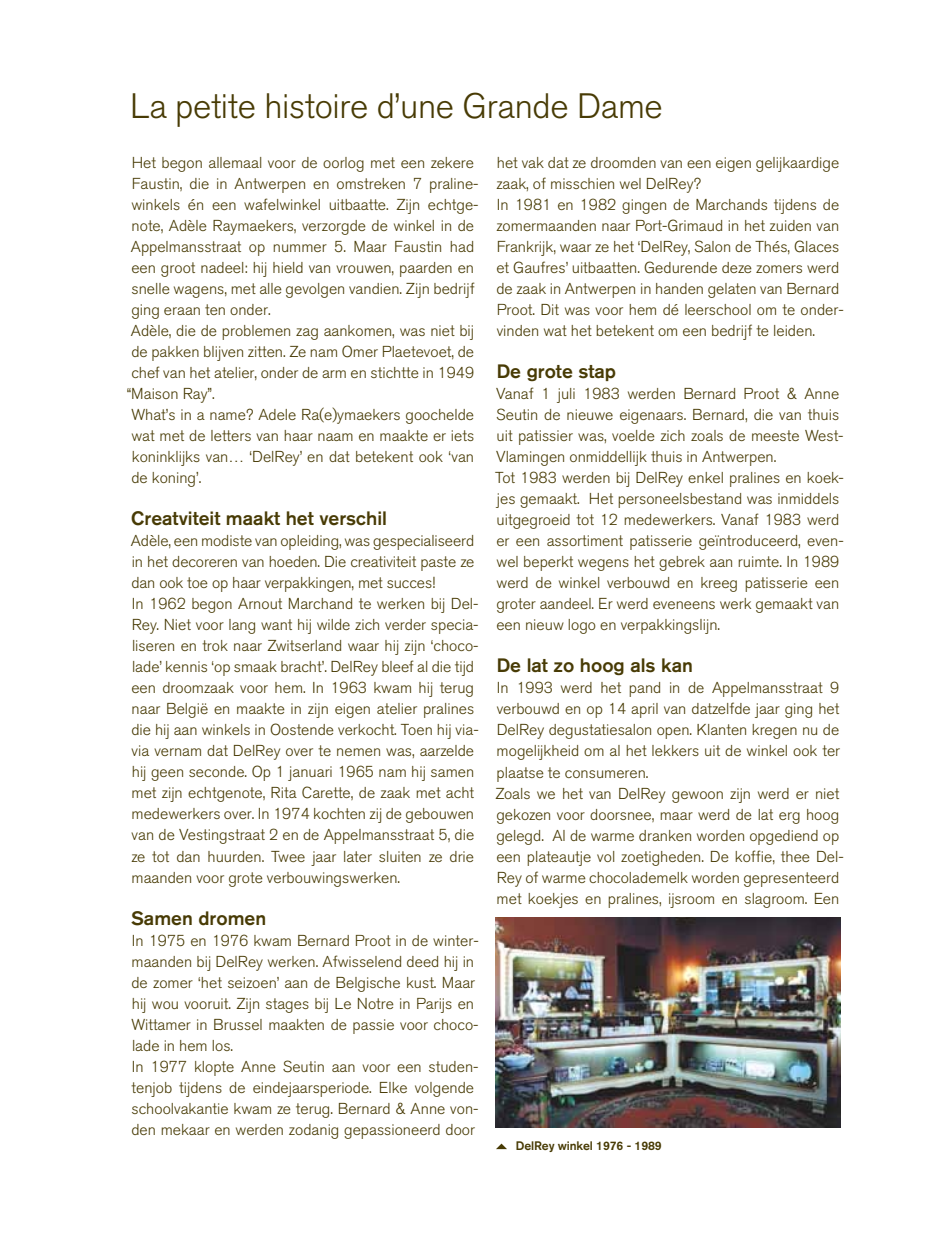
<style>
.page{position:relative;width:943px;height:1241px;background:#fff}
.page>*{position:absolute;margin:0;border:0;box-sizing:border-box;transform-origin:0 0}
.t1{font:300 35px "Akzidenz Grotesk BQ";letter-spacing:-.01em;color:#483b05}
.t2{font:500 19.25px "Akzidenz Grotesk BQ";color:#483b05}
.t3{font:300 15.75px/21px "Akzidenz Grotesk BQ";color:#483b05}
.t4{font:500 12.25px "Akzidenz Grotesk BQ";letter-spacing:-.01em;color:#483b05}
</style>
<div class="page">
<img style="left:496px;top:917px;width:344px;height:210px">
<svg style="left:497px;top:1143px;width:9px;height:5px"></svg>
<h1 class="t1" style="left:130px;top:86px;width:534px">La petite histoire d’une Grande Dame</h1>
<p class="t3" style="left:132px;top:152px;width:344px">Het begon allemaal voor de oorlog met een zekere</p>
<p class="t3" style="left:132px;top:173px;width:348px">Faustin, die in Antwerpen en omstreken 7 praline-</p>
<p class="t3" style="left:131px;top:194px;width:349px">winkels én een wafelwinkel uitbaatte. Zijn echtge-</p>
<p class="t3" style="left:132px;top:215px;width:344px">note, Adèle Raymaekers, verzorgde de winkel in de</p>
<p class="t3" style="left:131px;top:236px;width:345px">Appelmansstraat op nummer 5. Maar Faustin had</p>
<p class="t3" style="left:131px;top:257px;width:344px">een groot nadeel: hij hield van vrouwen, paarden en</p>
<p class="t3" style="left:131px;top:278px;width:344px">snelle wagens, met alle gevolgen vandien. Zijn bedrijf</p>
<p class="t3" style="left:131px;top:299px;width:141px">ging eraan ten onder.</p>
<p class="t3" style="left:131px;top:320px;width:345px">Adèle, die de problemen zag aankomen, was niet bij</p>
<p class="t3" style="left:131px;top:341px;width:344px">de pakken blijven zitten. Ze nam Omer Plaetevoet, de</p>
<p class="t3" style="left:131px;top:362px;width:344px">chef van het atelier, onder de arm en stichtte in 1949</p>
<p class="t3" style="left:127px;top:383px;width:90px">“Maison Ray”.</p>
<p class="t3" style="left:131px;top:404px;width:344px">What’s in a name? Adele Ra(e)ymaekers goochelde</p>
<p class="t3" style="left:131px;top:425px;width:344px">wat met de letters van haar naam en maakte er iets</p>
<p class="t3" style="left:132px;top:446px;width:344px">koninklijks van… ‘DelRey’ en dat betekent ook ‘van</p>
<p class="t3" style="left:131px;top:467px;width:72px">de koning’.</p>
<p class="t2" style="left:131px;top:506px;width:257px">Creatviteit maakt het verschil</p>
<p class="t3" style="left:131px;top:530px;width:349px">Adèle, een modiste van opleiding, was gespecialiseerd in het decoreren van hoeden. Die creativiteit paste ze dan ook toe op haar verpakkingen, met succes!<br>In 1962 begon Arnout Marchand te werken bij Del-Rey. Niet voor lang want hij wilde zich verder specia&shy;liseren en trok naar Zwitserland waar hij zijn ‘choco&shy;lade’ kennis ‘op smaak bracht’. DelRey bleef al die tijd een droomzaak voor hem. In 1963 kwam hij terug naar België en maakte in zijn eigen atelier pralines die hij aan winkels in Oostende verkocht. Toen hij via&shy;via vernam dat DelRey over te nemen was, aarzelde hij geen seconde. Op 1 januari 1965 nam hij samen met zijn echtgenote, Rita Carette, de zaak met acht medewerkers over. In 1974 kochten zij de gebouwen van de Vestingstraat 2 en de Appelmansstraat 5, die ze tot dan huurden. Twee jaar later sluiten ze drie maanden voor grote verbouwingswerken.</p>
<p class="t2" style="left:131px;top:905px;width:137px">Samen dromen</p>
<p class="t3" style="left:131px;top:929px;width:349px">In 1975 en 1976 kwam Bernard Proot in de winter&shy;maanden bij DelRey werken. Afwisselend deed hij in de zomer ‘het seizoen’ aan de Belgische kust. Maar hij wou vooruit. Zijn stages bij Le Notre in Parijs en Wittamer in Brussel maakten de passie voor choco&shy;lade in hem los.<br>In 1977 klopte Anne Seutin aan voor een studen&shy;tenjob tijdens de eindejaarsperiode. Elke volgende schoolvakantie kwam ze terug. Bernard &amp; Anne von&shy;den mekaar en werden zodanig gepassioneerd door</p>
<p class="t3" style="left:496px;top:152px;width:349px">het vak dat ze droomden van een eigen gelijkaardige zaak, of misschien wel DelRey?<br>In 1981 en 1982 gingen de Marchands tijdens de zomermaanden naar Port-Grimaud in het zuiden van Frankrijk, waar ze het ‘DelRey, Salon de Thés, Glaces et Gaufres’ uitbaatten. Gedurende deze zomers werd de zaak in Antwerpen in handen gelaten van Bernard Proot. Dit was voor hem dé leerschool om te onder&shy;vinden wat het betekent om een bedrijf te leiden.</p>
<p class="t2" style="left:496px;top:359px;width:121px">De grote stap</p>
<p class="t3" style="left:495px;top:383px;width:350px">Vanaf 1 juli 1983 werden Bernard Proot &amp; Anne Seutin de nieuwe eigenaars. Bernard, die van thuis uit patissier was, voelde zich zoals de meeste West-Vlamingen onmiddellijk thuis in Antwerpen.<br>Tot 1983 werden bij DelRey enkel pralines en koek&shy;jes gemaakt. Het personeelsbestand was inmiddels uitgegroeid tot 12 medewerkers. Vanaf 1983 werd er een assortiment patisserie geïntroduceerd, even&shy;wel beperkt wegens het gebrek aan ruimte. In 1989 werd de winkel verbouwd en kreeg patisserie een groter aandeel. Er werd eveneens werk gemaakt van een nieuw logo en verpakkingslijn.</p>
<p class="t2" style="left:496px;top:653px;width:198px">De lat zo hoog als kan</p>
<p class="t3" style="left:495px;top:677px;width:350px">In 1993 werd het pand in de Appelmansstraat 9 verbouwd en op 14 april van datzelfde jaar ging het DelRey degustatiesalon open. Klanten kregen nu de mogelijkheid om al het lekkers uit de winkel ook ter plaatse te consumeren.<br>Zoals we het van DelRey gewoon zijn werd er niet gekozen voor doorsnee, maar werd de lat erg hoog gelegd. Al de warme dranken worden opgediend op een plateautje vol zoetigheden. De koffie, thee Del-Rey of warme chocolademelk worden gepresenteerd met koekjes en pralines, ijsroom en slagroom. Een</p>
<p class="t4" style="left:516px;top:1138px;width:147px">DelRey winkel 1976 - 1989</p>
</div>
